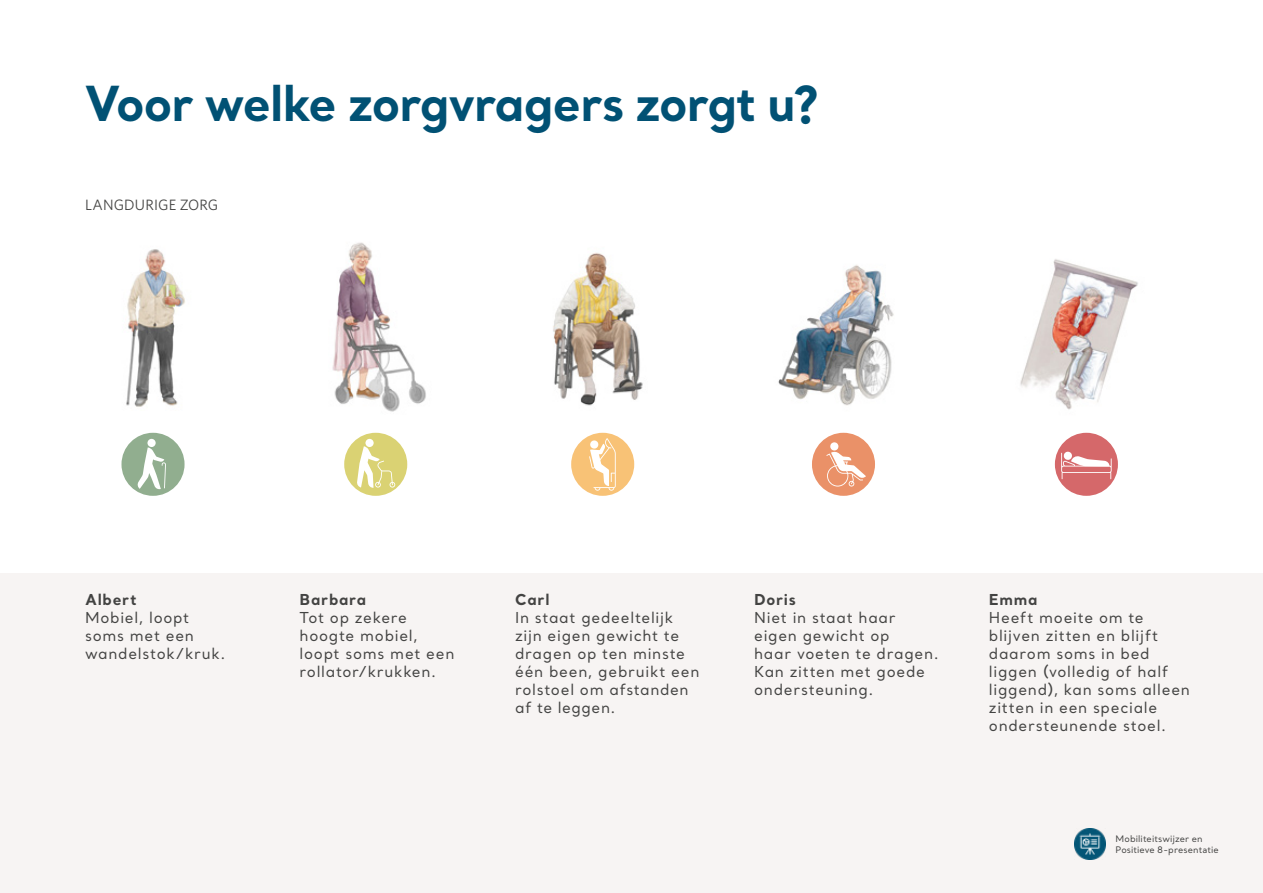
<style>
.page{position:relative;width:1263px;height:893px;background:#fff}
.page>*{position:absolute;margin:0;border:0;box-sizing:border-box;transform-origin:0 0}
.Headline_Santral_Bold_32_36_pt{font:700 48px "Santral";letter-spacing:-.02em;color:#015174}
.Descriptive{font:15px/18px "Santral";letter-spacing:.045em;color:#434342}
.Name_MG{font:700 15px "Santral";letter-spacing:.05em;color:#434342}
.Sub_MG{font:15px "Whitney";letter-spacing:.01em;color:#434342}
.Bullet_points_14_pt{font:9px/10.8px "Santral";letter-spacing:.01em;color:#434342}
</style>
<div class="page">
<img style="left:553px;top:253px;width:90px;height:153px">
<img style="left:778px;top:265px;width:116px;height:141px">
<img style="left:1020px;top:259px;width:118px;height:151px">
<img style="left:332px;top:242px;width:94px;height:170px">
<img style="left:126px;top:249px;width:59px;height:158px">
<div style="left:0;top:573px;width:1263px;height:320px;background:#f7f4f3"></div>
<div style="left:121px;top:433px;width:64px;height:63px;background:#91ae8f;border-radius:50%"></div>
<div style="left:147px;top:439px;width:9px;height:8px;background:#fff;border-radius:50%"></div>
<svg style="left:137px;top:447px;width:29px;height:43px"></svg>
<div style="left:344px;top:433px;width:63px;height:63px;background:#dad273;border-radius:50%"></div>
<div style="left:365px;top:439px;width:9px;height:8px;background:#fff;border-radius:50%"></div>
<svg style="left:357px;top:446px;width:38px;height:42px"></svg>
<div style="left:571px;top:433px;width:63px;height:63px;background:#f8c276;border-radius:50%"></div>
<svg style="left:589px;top:438px;width:27px;height:53px"></svg>
<div style="left:812px;top:433px;width:63px;height:63px;background:#ea9168;border-radius:50%"></div>
<svg style="left:826px;top:442px;width:40px;height:45px"></svg>
<div style="left:1055px;top:433px;width:63px;height:63px;background:#d5686a;border-radius:50%"></div>
<svg style="left:1061px;top:451px;width:51px;height:28px"></svg>
<img style="left:1074px;top:828px;width:32px;height:31px">
<p class="Headline_Santral_Bold_32_36_pt" style="left:85px;top:70px;width:735px">Voor welke zorgvragers zorgt u?</p>
<p class="Sub_MG" style="left:85px;top:195px;width:135px">LANGDURIGE ZORG</p>
<p class="Name_MG" style="left:85px;top:589px;width:53px">Albert</p>
<p class="Descriptive" style="left:85px;top:608px;width:142px">Mobiel, loopt soms met een wandelstok/kruk.</p>
<p class="Name_MG" style="left:300px;top:589px;width:68px">Barbara</p>
<p class="Descriptive" style="left:300px;top:608px;width:156px">Tot op zekere hoogte mobiel, loopt soms met een rollator/krukken.</p>
<p class="Name_MG" style="left:515px;top:589px;width:36px">Carl</p>
<p class="Descriptive" style="left:515px;top:608px;width:186px">In staat gedeeltelijk zijn eigen gewicht te dragen op ten minste één been, gebruikt een rolstoel om afstanden af te leggen.</p>
<p class="Name_MG" style="left:754px;top:589px;width:43px">Doris</p>
<p class="Descriptive" style="left:754px;top:608px;width:186px">Niet in staat haar eigen gewicht op<br>haar voeten te dragen.<br>Kan zitten met goede ondersteuning.</p>
<p class="Name_MG" style="left:989px;top:589px;width:50px">Emma</p>
<p class="Descriptive" style="left:989px;top:608px;width:202px">Heeft moeite om te blijven zitten en blijft daarom soms in bed liggen (volledig of half liggend), kan soms alleen zitten in een speciale ondersteunende stoel.</p>
<p class="Bullet_points_14_pt" style="left:1115px;top:833px;width:105px">Mobiliteitswijzer en<br>Positieve 8-presentatie</p>
</div>
